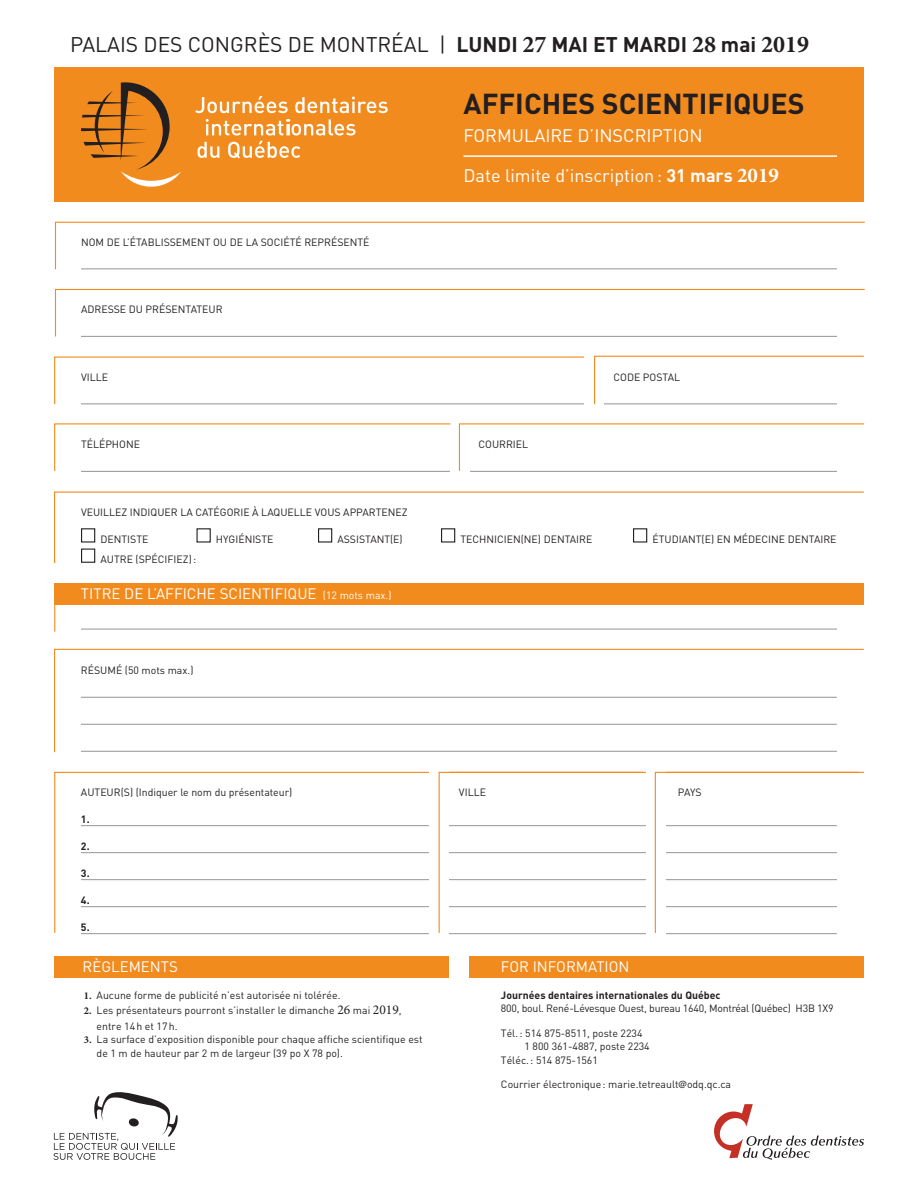
<style>
.page{position:relative;width:918px;height:1188px;background:#fff}
.page>*{position:absolute;margin:0;border:0;box-sizing:border-box;transform-origin:0 0}
.t1{font:700 28.5px "DIN";color:#231f20}
.t2{font:21px "DIN";color:#231f20}
.t3{font:18px "DIN";color:#fff}
.t4{font:15px "DIN";color:#fff}
.t5{font:10.5px/15.9px "DIN";color:#231f20}
.t6{font:10.5px "DIN";letter-spacing:-.02em;color:#231f20}
.t7{font:700 10.5px "DIN";color:#231f20}
.s1{font-weight:700}
.s2{font-family:"Minion Pro";font-weight:700;font-size:24px}
.s3{font-family:"Minion Pro";font-weight:700;font-size:21px}
.s4{font-size:10.5px}
.s5{font-family:"Minion Pro";font-weight:700}
.s6{font-family:"Minion Pro";font-size:13.5px}
.s7{font-family:"Franklin Gothic"}
</style>
<div class="page">
<div style="left:54px;top:68px;width:810px;height:134px;background:#f28b1d"></div>
<svg style="left:81px;top:82px;width:100px;height:105px"></svg>
<svg style="left:195px;top:96px;width:93px;height:17px"></svg>
<svg style="left:295px;top:97px;width:93px;height:16px"></svg>
<svg style="left:197px;top:119px;width:159px;height:39px"></svg>
<hr style="left:464px;top:155px;width:373px;height:2px;background:#fff">
<div style="left:54px;top:956px;width:810px;height:22px;background:#f28b1d"></div>
<div style="left:449px;top:942px;width:20px;height:48px;background:#fff"></div>
<svg style="left:54px;top:771px;width:810px;height:163px"></svg>
<div style="left:429px;top:760px;width:19px;height:182px;background:#fff"></div>
<svg style="left:438px;top:771px;width:206px;height:163px"></svg>
<div style="left:647px;top:757px;width:19px;height:199px;background:#fff"></div>
<svg style="left:654px;top:771px;width:206px;height:163px"></svg>
<div style="left:54px;top:583px;width:810px;height:21px;background:#f28b1d"></div>
<hr style="left:81px;top:629px;width:756px;height:1px;background:#939598">
<hr style="left:54px;top:588px;width:1px;height:44px;background:#f28b1d">
<svg style="left:54px;top:221px;width:811px;height:49px"></svg>
<svg style="left:54px;top:288px;width:811px;height:49px"></svg>
<svg style="left:54px;top:356px;width:530px;height:49px"></svg>
<svg style="left:54px;top:423px;width:397px;height:49px"></svg>
<svg style="left:54px;top:491px;width:810px;height:72px"></svg>
<svg style="left:54px;top:648px;width:810px;height:105px"></svg>
<hr style="left:81px;top:697px;width:756px;height:1px;background:#939598">
<hr style="left:81px;top:724px;width:756px;height:1px;background:#939598">
<hr style="left:81px;top:751px;width:756px;height:1px;background:#939598">
<svg style="left:594px;top:355px;width:270px;height:50px"></svg>
<div style="left:450px;top:433px;width:20px;height:56px;background:#fff"></div>
<svg style="left:714px;top:1104px;width:150px;height:56px"></svg>
<svg style="left:458px;top:423px;width:407px;height:49px"></svg>
<svg style="left:53px;top:1092px;width:125px;height:68px"></svg>
<h2 class="t2" style="left:70px;top:32px;width:741px">PALAIS DES CONGRÈS DE MONTRÉAL | <span class="s1">LUNDI</span> <span class="s2">27</span> <span class="s1">MAI ET MARDI</span> <span class="s2">28</span> <span class="s1">mai</span> <span class="s2">2019</span></h2>
<h1 class="t1" style="left:464px;top:85px;width:343px">AFFICHES SCIENTIFIQUES</h1>
<h3 class="t3" style="left:464px;top:124px;width:241px">FORMULAIRE D’INSCRIPTION</h3>
<h3 class="t3" style="left:464px;top:165px;width:317px">Date limite d’inscription : <span class="s1">31 mars</span> <span class="s3">2019</span></h3>
<p class="t5" style="left:81px;top:234px;width:290px">NOM DE L’ÉTABLISSEMENT OU DE LA SOCIÉTÉ REPRÉSENTÉ</p>
<p class="t5" style="left:81px;top:301px;width:143px">ADRESSE DU PRÉSENTATEUR</p>
<p class="t5" style="left:81px;top:369px;width:29px">VILLE</p>
<p class="t5" style="left:613px;top:369px;width:68px">CODE POSTAL</p>
<p class="t5" style="left:81px;top:436px;width:61px">TÉLÉPHONE</p>
<p class="t5" style="left:478px;top:436px;width:51px">COURRIEL</p>
<p class="t5" style="left:81px;top:504px;width:328px">VEUILLEZ INDIQUER LA CATÉGORIE À LAQUELLE VOUS APPARTENEZ</p>
<p class="t5" style="left:100px;top:531px;width:49px">DENTISTE</p>
<p class="t5" style="left:216px;top:531px;width:59px">HYGIÉNISTE</p>
<p class="t5" style="left:337px;top:531px;width:67px">ASSISTANT(E)</p>
<p class="t5" style="left:460px;top:531px;width:133px">TECHNICIEN(NE) DENTAIRE</p>
<p class="t5" style="left:652px;top:531px;width:186px">ÉTUDIANT(E) EN MÉDECINE DENTAIRE</p>
<p class="t5" style="left:100px;top:551px;width:97px">AUTRE (SPÉCIFIEZ):</p>
<h3 class="t4" style="left:81px;top:584px;width:312px">TITRE DE L’AFFICHE SCIENTIFIQUE <span class="s4">(12 mots max.)</span></h3>
<p class="t5" style="left:81px;top:662px;width:114px">RÉSUMÉ (50 mots max.)</p>
<p class="t5" style="left:81px;top:784px;width:213px">AUTEUR(S) (Indiquer le nom du présentateur)</p>
<p class="t5" style="left:459px;top:784px;width:29px">VILLE</p>
<p class="t5" style="left:678px;top:784px;width:25px">PAYS</p>
<p class="t7" style="left:81px;top:812px;width:10px">1.</p>
<p class="t7" style="left:81px;top:839px;width:10px">2.</p>
<p class="t7" style="left:81px;top:866px;width:10px">3.</p>
<p class="t7" style="left:81px;top:893px;width:10px">4.</p>
<p class="t7" style="left:81px;top:920px;width:10px">5.</p>
<h3 class="t4" style="left:82px;top:957px;width:97px">RÈGLEMENTS</h3>
<p class="t5" style="left:84px;top:987px;width:258px"><span class="s5">1.</span> Aucune forme de publicité n’est autorisée ni tolérée.</p>
<p class="t5" style="left:97px;top:1002px;width:307px;text-indent:-13px"><span class="s5">2.</span> Les présentateurs pourront s’installer le dimanche <span class="s6">26</span> mai <span class="s6">2019</span>, entre 14 h et 17 h.</p>
<p class="t5" style="left:97px;top:1032px;width:327px;line-height:13.5px;text-indent:-13px"><span class="s5">3.</span> La surface d’exposition disponible pour chaque affiche scientifique est de 1 m de hauteur par 2 m de largeur (39 po X 78 po).</p>
<h3 class="t4" style="left:501px;top:957px;width:130px">FOR INFORMATION</h3>
<p class="t7" style="left:501px;top:988px;width:221px">Journées dentaires internationales du Québec</p>
<p class="t6" style="left:501px;top:1002px;width:334px">800, boul. René-Lévesque Ouest, bureau 1640, Montréal (Québec) H3B 1X9</p>
<p class="t5" style="left:501px;top:1025px;width:143px">Tél.: 514 875-8511, poste 2234</p>
<p class="t5" style="left:525px;top:1038px;width:127px">1 800 361-4887, poste 2234</p>
<p class="t5" style="left:501px;top:1052px;width:98px">Téléc.: 514 875-1561</p>
<p class="t5" style="left:501px;top:1076px;width:232px">Courrier électronique: marie.tetreault<span class="s7">@</span>odq.qc.ca</p>
</div>
